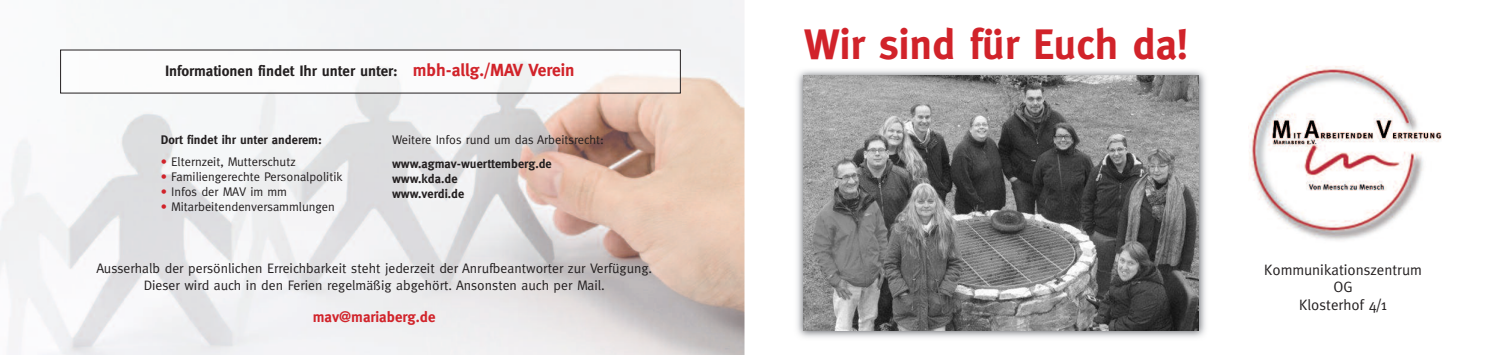
<style>
.page{position:relative;width:1489px;height:355px;background:#fff}
.page>*{position:absolute;margin:0;border:0;box-sizing:border-box;transform-origin:0 0}
.t1{font:700 42.5px "Meta";color:#d1232a}
.t2{font:700 15px "Meta";color:#231f20}
.t3{font:15px/17.5px "Meta";color:#231f20;text-align:center}
.t4{font:700 15px "Meta";color:#d1232a}
.t5{font:13.75px/16.5px "Meta";color:#231f20;text-align:center}
.t6{font:12.5px "Meta";color:#231f20}
.t7{font:700 12.5px/15px "Meta";color:#231f20}
.s1{font-size:17.5px;color:#d1232a}
.s2{color:#d1232a}
</style>
<div class="page">
<img style="left:0;top:0;width:744px;height:354px">
<img style="left:62px;top:52px;width:616px;height:39px">
<img style="left:797px;top:70px;width:409px;height:268px">
<img style="left:803px;top:75px;width:395px;height:255px">
<img style="left:1248px;top:65px;width:193px;height:176px">
<p class="t2" style="left:165px;top:62px;width:411px">Informationen findet Ihr unter unter: <span class="s1">mbh-allg./MAV Verein</span></p>
<p class="t7" style="left:161px;top:132px;width:162px">Dort findet ihr unter anderem:</p>
<p class="t6" style="left:161px;top:154px;width:136px"><span class="s2">•</span> Elternzeit, Mutterschutz</p>
<p class="t6" style="left:161px;top:169px;width:183px"><span class="s2">•</span> Familiengerechte Personalpolitik</p>
<p class="t6" style="left:161px;top:184px;width:128px"><span class="s2">•</span> Infos der MAV im mm</p>
<p class="t6" style="left:161px;top:199px;width:175px"><span class="s2">•</span> Mitarbeitendenversammlungen</p>
<p class="t6" style="left:392px;top:132px;width:213px">Weitere Infos rund um das Arbeitsrecht:</p>
<p class="t7" style="left:392px;top:155px;width:161px">www.agmav-wuerttemberg.de www.kda.de<br>www.verdi.de</p>
<p class="t5" style="left:96px;top:260px;width:557px">Ausserhalb der persönlichen Erreichbarkeit steht jederzeit der Anrufbeantworter zur Verfügung.<br>Dieser wird auch in den Ferien regelmäßig abgehört. Ansonsten auch per Mail.</p>
<p class="t4" style="left:313px;top:308px;width:124px">mav@mariaberg.de</p>
<h1 class="t1" style="left:803px;top:20px;width:385px">Wir sind für Euch da!</h1>
<p class="t3" style="left:1263px;top:260px;width:159px">Kommunikationszentrum<br>OG<br>Klosterhof 4/1</p>
</div>
